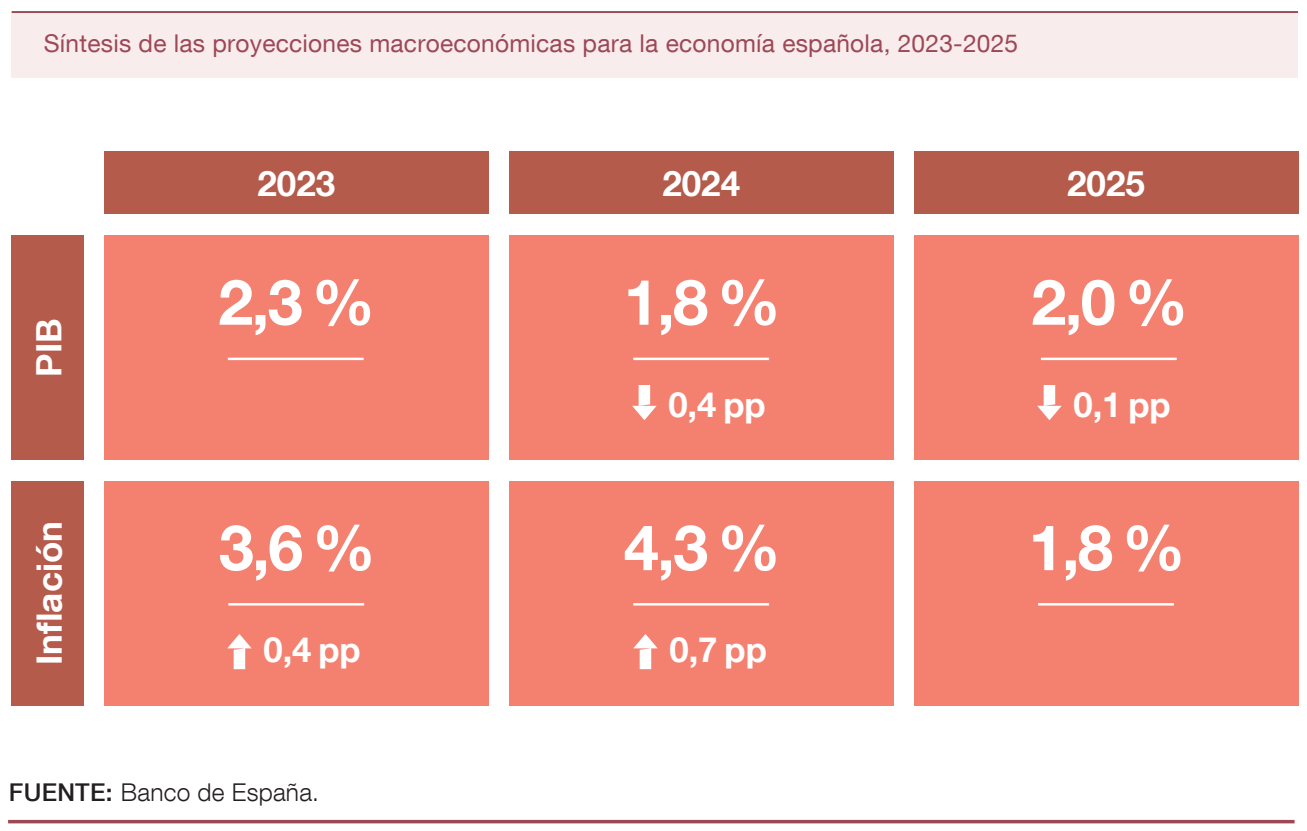
<style>
.page{position:relative;width:1307px;height:831px;background:#fff}
.page>*{position:absolute;margin:0;border:0;box-sizing:border-box;transform-origin:0 0}
.t1{font:700 63px "Bd E Neue Helvetica";color:#fff}
.t2{font:700 35px "Bd E Neue Helvetica";color:#fff}
.t3{font:700 34.65px "Bd E Neue Helvetica";color:#fff}
.t4{font:24.5px "Bd E Neue Helvetica";letter-spacing:.01em;color:#9d4855}
.t5{font:300 24.5px "Bd E Neue Helvetica";letter-spacing:.01em;color:#231f20}
.s1{font-weight:500}
</style>
<div class="page">
<hr style="left:12px;top:11px;width:1286px;height:4px;background:#a14f5c">
<div style="left:12px;top:13px;width:1286px;height:64px;background:#f9eced"></div>
<div style="left:12px;top:236px;width:72px;height:224px;background:#b55b4b"></div>
<div style="left:104px;top:236px;width:384px;height:224px;background:#f48170"></div>
<div style="left:509px;top:236px;width:384px;height:224px;background:#f48170"></div>
<div style="left:914px;top:236px;width:384px;height:224px;background:#f48170"></div>
<div style="left:12px;top:481px;width:72px;height:224px;background:#b55b4b"></div>
<div style="left:104px;top:481px;width:384px;height:224px;background:#f48170"></div>
<div style="left:509px;top:481px;width:384px;height:224px;background:#f48170"></div>
<div style="left:914px;top:481px;width:384px;height:224px;background:#f48170"></div>
<div style="left:104px;top:151px;width:384px;height:63px;background:#b55b4b"></div>
<div style="left:509px;top:151px;width:384px;height:63px;background:#b55b4b"></div>
<div style="left:914px;top:151px;width:384px;height:63px;background:#b55b4b"></div>
<svg style="left:632px;top:385px;width:25px;height:35px"></svg>
<svg style="left:1037px;top:385px;width:25px;height:35px"></svg>
<svg style="left:227px;top:634px;width:25px;height:35px"></svg>
<svg style="left:633px;top:634px;width:25px;height:35px"></svg>
<hr style="left:1038px;top:603px;width:136px;height:3px;background:#fff">
<hr style="left:633px;top:603px;width:136px;height:3px;background:#fff">
<hr style="left:228px;top:603px;width:136px;height:3px;background:#fff">
<hr style="left:1041px;top:358px;width:136px;height:2px;background:#fff">
<hr style="left:228px;top:358px;width:136px;height:2px;background:#fff">
<hr style="left:633px;top:358px;width:136px;height:2px;background:#fff">
<hr style="left:8px;top:820px;width:1287px;height:3px;background:#9d4855">
<p class="t4" style="left:44px;top:28px;width:976px">Síntesis de las proyecciones macroeconómicas para la economía española, 2023-2025</p>
<p class="t2" style="left:27px;top:377px;width:60px;rotate:-90deg">PIB</p>
<p class="t2" style="left:257px;top:162px;width:79px">2023</p>
<p class="t2" style="left:662px;top:162px;width:79px">2024</p>
<p class="t2" style="left:1067px;top:162px;width:79px">2025</p>
<p class="t1" style="left:218px;top:262px;width:158px">2,3 %</p>
<p class="t1" style="left:624px;top:262px;width:158px">1,8 %</p>
<p class="t3" style="left:668px;top:383px;width:99px">0,4 pp</p>
<p class="t1" style="left:1031px;top:262px;width:158px">2,0 %</p>
<p class="t3" style="left:1073px;top:383px;width:99px">0,1 pp</p>
<p class="t2" style="left:27px;top:665px;width:145px;rotate:-90deg">Inflación</p>
<p class="t1" style="left:219px;top:508px;width:158px">3,6 %</p>
<p class="t1" style="left:624px;top:508px;width:158px">4,3 %</p>
<p class="t1" style="left:1029px;top:508px;width:158px">1,8 %</p>
<p class="t3" style="left:263px;top:628px;width:99px">0,4 pp</p>
<p class="t3" style="left:669px;top:628px;width:99px">0,7 pp</p>
<p class="t5" style="left:9px;top:777px;width:312px"><span class="s1">FUENTE:</span> Banco de España.</p>
</div>
